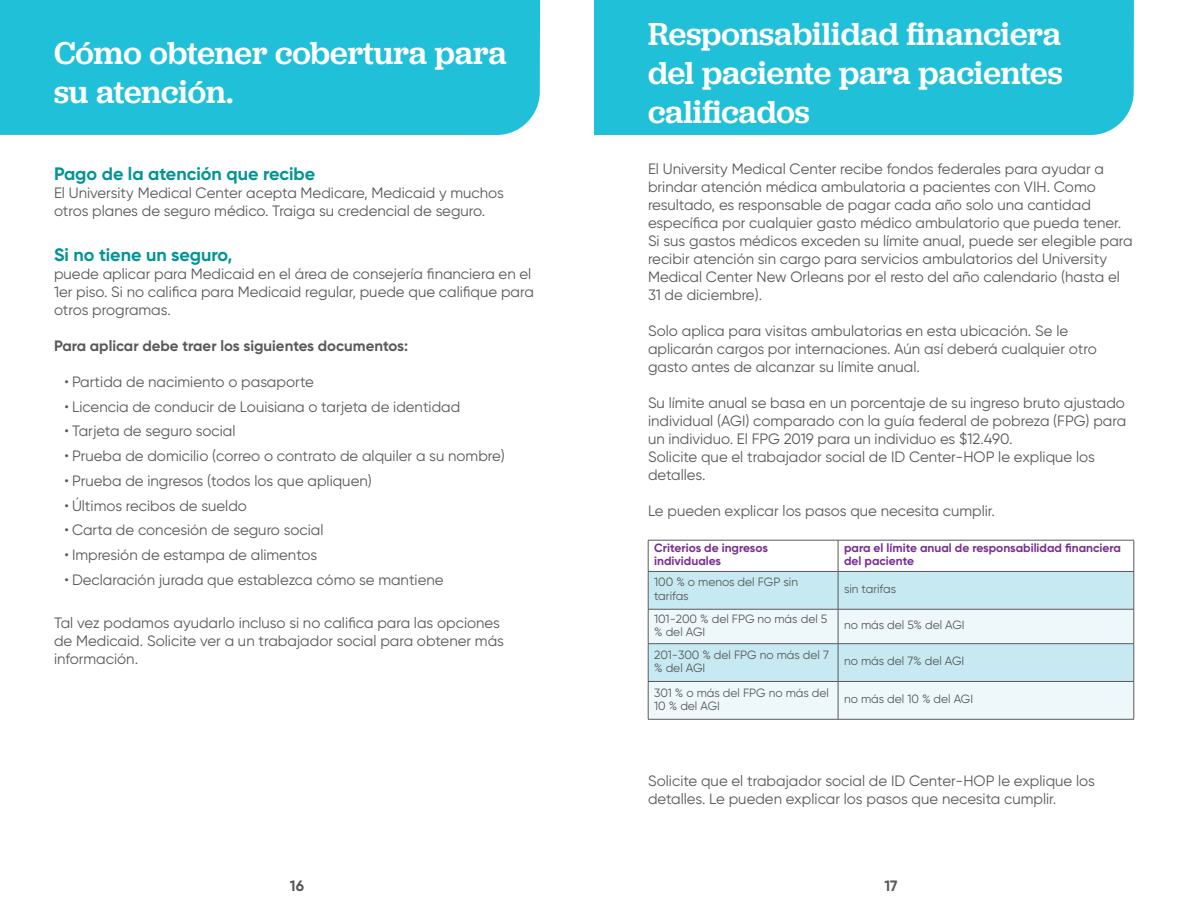
<style>
.page{position:relative;width:1188px;height:918px;background:#fff}
.page>*{position:absolute;margin:0;border:0;box-sizing:border-box;transform-origin:0 0}
.t1{font:500 33px/39px "Jubilat";color:#fff;text-align:justify}
.t2{font:700 18px "Gilroy";color:#009497}
.t3{font:15px/18px "Gilroy";color:#58595b}
.t4{font:700 15px "Gilroy";color:#58595b}
.t5{font:12px/13.5px "Gilroy";color:#58595b}
.t6{font:700 12px/13.5px "Gilroy";color:#7a2f92}
</style>
<div class="page">
<div style="left:594px;top:0;width:540px;height:135px;background:#21c0d9"></div>
<div style="left:0;top:0;width:540px;height:135px;background:#21c0d9"></div>
<div style="left:649px;top:572px;width:485px;height:37px;background:#c7e9f1"></div>
<svg style="left:649px;top:610px;width:485px;height:109px;background:#dff1f5"></svg>
<hr style="left:648px;top:540px;width:190px;height:1px;background:#58595b">
<hr style="left:648px;top:540px;width:1px;height:31px;background:#58595b">
<hr style="left:838px;top:540px;width:296px;height:1px;background:#58595b">
<hr style="left:838px;top:540px;width:1px;height:31px;background:#58595b">
<hr style="left:1134px;top:540px;width:1px;height:31px;background:#58595b">
<hr style="left:648px;top:571px;width:190px;height:1px;background:#58595b">
<hr style="left:648px;top:572px;width:1px;height:37px;background:#58595b">
<hr style="left:838px;top:571px;width:296px;height:1px;background:#58595b">
<hr style="left:838px;top:572px;width:1px;height:37px;background:#58595b">
<hr style="left:1134px;top:572px;width:1px;height:37px;background:#58595b">
<hr style="left:648px;top:609px;width:190px;height:1px;background:#58595b">
<hr style="left:648px;top:609px;width:1px;height:34px;background:#58595b">
<hr style="left:838px;top:609px;width:296px;height:1px;background:#58595b">
<hr style="left:838px;top:609px;width:1px;height:34px;background:#58595b">
<hr style="left:1134px;top:609px;width:1px;height:34px;background:#58595b">
<hr style="left:648px;top:643px;width:190px;height:1px;background:#58595b">
<hr style="left:648px;top:644px;width:1px;height:37px;background:#58595b">
<hr style="left:838px;top:643px;width:296px;height:1px;background:#58595b">
<hr style="left:838px;top:644px;width:1px;height:37px;background:#58595b">
<hr style="left:1134px;top:644px;width:1px;height:37px;background:#58595b">
<hr style="left:648px;top:681px;width:190px;height:1px;background:#58595b">
<hr style="left:648px;top:682px;width:1px;height:37px;background:#58595b">
<hr style="left:838px;top:681px;width:296px;height:1px;background:#58595b">
<hr style="left:838px;top:682px;width:1px;height:37px;background:#58595b">
<hr style="left:1134px;top:682px;width:1px;height:37px;background:#58595b">
<hr style="left:648px;top:719px;width:190px;height:1px;background:#58595b">
<hr style="left:838px;top:719px;width:296px;height:1px;background:#58595b">
<h1 class="t1" style="left:54px;top:33px;width:454px">Cómo obtener cobertura para su atención.</h1>
<p class="t2" style="left:54px;top:162px;width:263px">Pago de la atención que recibe</p>
<p class="t3" style="left:54px;top:184px;width:451px">El University Medical Center acepta Medicare, Medicaid y muchos otros planes de seguro médico. Traiga su credencial de seguro.</p>
<p class="t2" style="left:54px;top:243px;width:180px">Si no tiene un seguro,</p>
<p class="t3" style="left:54px;top:265px;width:481px">puede aplicar para Medicaid en el área de consejería financiera en el<br>1er piso. Si no califica para Medicaid regular, puede que califique para otros programas.</p>
<p class="t4" style="left:54px;top:336px;width:356px">Para aplicar debe traer los siguientes documentos:</p>
<p class="t3" style="left:64px;top:373px;width:251px">• Partida de nacimiento o pasaporte</p>
<p class="t3" style="left:64px;top:397px;width:397px">• Licencia de conducir de Louisiana o tarjeta de identidad</p>
<p class="t3" style="left:64px;top:422px;width:173px">• Tarjeta de seguro social</p>
<p class="t3" style="left:64px;top:447px;width:442px">• Prueba de domicilio (correo o contrato de alquiler a su nombre)</p>
<p class="t3" style="left:64px;top:472px;width:309px">• Prueba de ingresos (todos los que apliquen)</p>
<p class="t3" style="left:64px;top:496px;width:184px">• Últimos recibos de sueldo</p>
<p class="t3" style="left:64px;top:521px;width:260px">• Carta de concesión de seguro social</p>
<p class="t3" style="left:64px;top:546px;width:254px">• Impresión de estampa de alimentos</p>
<p class="t3" style="left:64px;top:571px;width:381px">• Declaración jurada que establezca cómo se mantiene</p>
<p class="t3" style="left:54px;top:613px;width:452px">Tal vez podamos ayudarlo incluso si no califica para las opciones de Medicaid. Solicite ver a un trabajador social para obtener más información.</p>
<h1 class="t1" style="left:648px;top:13px;width:416px">Responsabilidad financiera del paciente para pacientes calificados</h1>
<p class="t3" style="left:648px;top:160px;width:486px">El University Medical Center recibe fondos federales para ayudar a brindar atención médica ambulatoria a pacientes con VIH. Como resultado, es responsable de pagar cada año solo una cantidad específica por cualquier gasto médico ambulatorio que pueda tener.<br>Si sus gastos médicos exceden su límite anual, puede ser elegible para recibir atención sin cargo para servicios ambulatorios del University Medical Center New Orleans por el resto del año calendario (hasta el 31 de diciembre).</p>
<p class="t3" style="left:648px;top:322px;width:450px">Solo aplica para visitas ambulatorias en esta ubicación. Se le aplicarán cargos por internaciones. Aún así deberá cualquier otro gasto antes de alcanzar su límite anual.</p>
<p class="t3" style="left:648px;top:394px;width:480px">Su límite anual se basa en un porcentaje de su ingreso bruto ajustado individual (AGI) comparado con la guía federal de pobreza (FPG) para un individuo. El FPG 2019 para un individuo es $12.490.<br>Solicite que el trabajador social de ID Center-HOP le explique los detalles.</p>
<p class="t3" style="left:648px;top:502px;width:349px">Le pueden explicar los pasos que necesita cumplir.</p>
<p class="t6" style="left:654px;top:541px;width:115px">Criterios de ingresos individuales</p>
<p class="t6" style="left:844px;top:541px;width:278px">para el límite anual de responsabilidad financiera del paciente</p>
<p class="t5" style="left:654px;top:575px;width:145px">100 % o menos del FGP sin tarifas</p>
<p class="t5" style="left:844px;top:582px;width:54px">sin tarifas</p>
<p class="t5" style="left:654px;top:612px;width:175px">101-200 % del FPG no más del 5 % del AGI</p>
<p class="t5" style="left:844px;top:618px;width:122px">no más del 5% del AGI</p>
<p class="t5" style="left:654px;top:648px;width:176px">201-300 % del FPG no más del 7 % del AGI</p>
<p class="t5" style="left:844px;top:654px;width:122px">no más del 7% del AGI</p>
<p class="t5" style="left:654px;top:685px;width:176px">301 % o más del FPG no más del<br>10 % del AGI</p>
<p class="t5" style="left:844px;top:692px;width:131px">no más del 10 % del AGI</p>
<p class="t3" style="left:648px;top:772px;width:448px">Solicite que el trabajador social de ID Center-HOP le explique los detalles. Le pueden explicar los pasos que necesita cumplir.</p>
<p class="t4" style="left:290px;top:876px;width:16px">16</p>
<p class="t4" style="left:884px;top:876px;width:15px">17</p>
</div>
